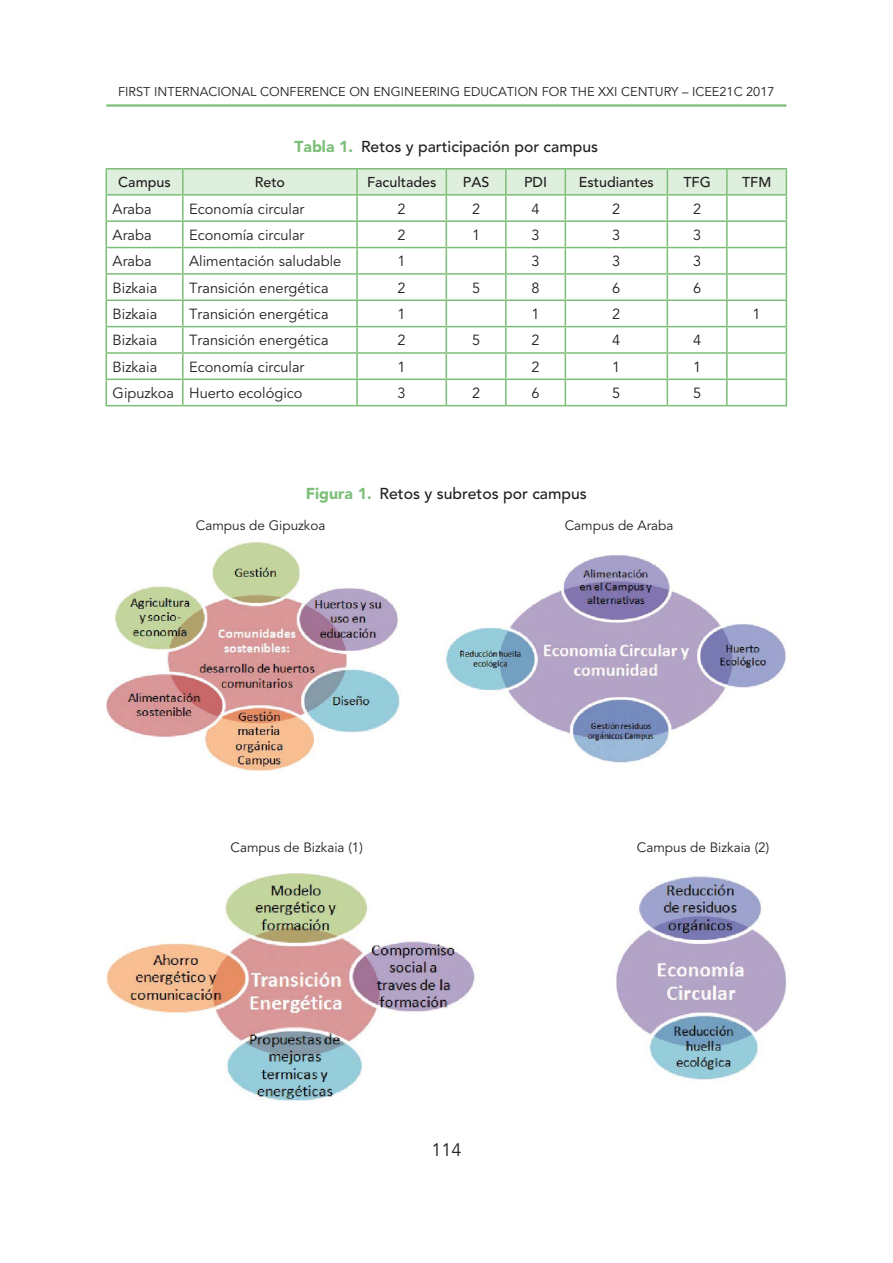
<style>
.page{position:relative;width:893px;height:1263px;background:#fff}
.page>*{position:absolute;margin:0;border:0;box-sizing:border-box;transform-origin:0 0}
.t1{font:18px "Avenir LT Std";color:#231f20}
.t2{font:500 15.75px "Avenir LT Std";color:#231f20}
.t3{font:14.55px "Avenir LT Std";color:#231f20}
.t4{font:500 14.25px "Avenir LT Std";color:#231f20}
.t5{font:13.5px "Avenir LT Std";color:#231f20}
.t6{font:12.75px "Avenir LT Std";color:#231f20}
.s1{font-weight:900;color:#7cbe78}
</style>
<div class="page">
<hr style="left:106px;top:104px;width:680px;height:3px;background:#7cbe78">
<hr style="left:105px;top:247px;width:78px;height:1px;background:#7cbe78">
<hr style="left:105px;top:273px;width:78px;height:2px;background:#7cbe78">
<hr style="left:105px;top:300px;width:78px;height:1px;background:#7cbe78">
<hr style="left:105px;top:326px;width:78px;height:1px;background:#7cbe78">
<hr style="left:105px;top:352px;width:78px;height:2px;background:#7cbe78">
<hr style="left:105px;top:379px;width:78px;height:1px;background:#7cbe78">
<hr style="left:105px;top:196px;width:2px;height:24px;background:#7cbe78">
<hr style="left:105px;top:222px;width:2px;height:25px;background:#7cbe78">
<hr style="left:105px;top:248px;width:2px;height:25px;background:#7cbe78">
<hr style="left:105px;top:275px;width:2px;height:25px;background:#7cbe78">
<hr style="left:105px;top:301px;width:2px;height:25px;background:#7cbe78">
<hr style="left:105px;top:327px;width:2px;height:25px;background:#7cbe78">
<hr style="left:105px;top:354px;width:2px;height:25px;background:#7cbe78">
<hr style="left:105px;top:380px;width:2px;height:25px;background:#7cbe78">
<hr style="left:105px;top:405px;width:78px;height:1px;background:#7cbe78">
<hr style="left:183px;top:405px;width:174px;height:1px;background:#7cbe78">
<hr style="left:357px;top:405px;width:310px;height:1px;background:#7cbe78">
<hr style="left:667px;top:405px;width:120px;height:1px;background:#7cbe78">
<hr style="left:105px;top:168px;width:78px;height:2px;background:#7cbe78">
<hr style="left:105px;top:170px;width:2px;height:24px;background:#7cbe78">
<hr style="left:183px;top:168px;width:174px;height:2px;background:#7cbe78">
<hr style="left:357px;top:168px;width:310px;height:2px;background:#7cbe78">
<hr style="left:667px;top:168px;width:120px;height:2px;background:#7cbe78">
<svg style="left:106px;top:169px;width:681px;height:236px"></svg>
<hr style="left:105px;top:194px;width:78px;height:2px;background:#7cbe78">
<hr style="left:183px;top:194px;width:174px;height:2px;background:#7cbe78">
<hr style="left:357px;top:194px;width:310px;height:2px;background:#7cbe78">
<hr style="left:667px;top:194px;width:120px;height:2px;background:#7cbe78">
<img style="left:106px;top:542px;width:680px;height:229px">
<img style="left:106px;top:872px;width:680px;height:229px">
<p class="t6" style="left:118px;top:86px;width:658px">FIRST INTERNACIONAL CONFERENCE ON ENGINEERING EDUCATION FOR THE XXI CENTURY – ICEE21C 2017</p>
<p class="t2" style="left:294px;top:139px;width:305px"><span class="s1">Tabla 1.</span> Retos y participación por campus</p>
<p class="t4" style="left:118px;top:176px;width:54px">Campus</p>
<p class="t4" style="left:255px;top:176px;width:32px">Reto</p>
<p class="t4" style="left:367px;top:176px;width:71px">Facultades</p>
<p class="t4" style="left:463px;top:176px;width:28px">PAS</p>
<p class="t4" style="left:524px;top:176px;width:24px">PDI</p>
<p class="t4" style="left:579px;top:176px;width:77px">Estudiantes</p>
<p class="t4" style="left:683px;top:176px;width:29px">TFG</p>
<p class="t4" style="left:742px;top:176px;width:31px">TFM</p>
<p class="t3" style="left:113px;top:202px;width:40px">Araba</p>
<p class="t3" style="left:189px;top:202px;width:117px">Economía circular</p>
<p class="t3" style="left:398px;top:202px;width:10px">2</p>
<p class="t3" style="left:472px;top:202px;width:10px">2</p>
<p class="t3" style="left:531px;top:202px;width:10px">4</p>
<p class="t3" style="left:612px;top:202px;width:10px">2</p>
<p class="t3" style="left:693px;top:202px;width:10px">2</p>
<p class="t3" style="left:113px;top:229px;width:40px">Araba</p>
<p class="t3" style="left:189px;top:229px;width:117px">Economía circular</p>
<p class="t3" style="left:398px;top:229px;width:10px">2</p>
<p class="t3" style="left:472px;top:229px;width:10px">1</p>
<p class="t3" style="left:531px;top:229px;width:10px">3</p>
<p class="t3" style="left:612px;top:229px;width:10px">3</p>
<p class="t3" style="left:693px;top:229px;width:10px">3</p>
<p class="t3" style="left:113px;top:255px;width:40px">Araba</p>
<p class="t3" style="left:189px;top:255px;width:154px">Alimentación saludable</p>
<p class="t3" style="left:398px;top:255px;width:10px">1</p>
<p class="t3" style="left:531px;top:255px;width:10px">3</p>
<p class="t3" style="left:612px;top:255px;width:10px">3</p>
<p class="t3" style="left:693px;top:255px;width:10px">3</p>
<p class="t3" style="left:113px;top:281px;width:46px">Bizkaia</p>
<p class="t3" style="left:189px;top:281px;width:141px">Transición energética</p>
<p class="t3" style="left:398px;top:281px;width:10px">2</p>
<p class="t3" style="left:472px;top:281px;width:10px">5</p>
<p class="t3" style="left:531px;top:281px;width:10px">8</p>
<p class="t3" style="left:612px;top:281px;width:10px">6</p>
<p class="t3" style="left:693px;top:281px;width:10px">6</p>
<p class="t3" style="left:113px;top:308px;width:46px">Bizkaia</p>
<p class="t3" style="left:189px;top:308px;width:141px">Transición energética</p>
<p class="t3" style="left:398px;top:308px;width:10px">1</p>
<p class="t3" style="left:531px;top:308px;width:10px">1</p>
<p class="t3" style="left:612px;top:308px;width:10px">2</p>
<p class="t3" style="left:752px;top:308px;width:10px">1</p>
<p class="t3" style="left:113px;top:334px;width:46px">Bizkaia</p>
<p class="t3" style="left:189px;top:334px;width:141px">Transición energética</p>
<p class="t3" style="left:398px;top:334px;width:10px">2</p>
<p class="t3" style="left:472px;top:334px;width:10px">5</p>
<p class="t3" style="left:531px;top:334px;width:10px">2</p>
<p class="t3" style="left:612px;top:334px;width:10px">4</p>
<p class="t3" style="left:693px;top:334px;width:10px">4</p>
<p class="t3" style="left:113px;top:360px;width:46px">Bizkaia</p>
<p class="t3" style="left:189px;top:360px;width:117px">Economía circular</p>
<p class="t3" style="left:398px;top:360px;width:10px">1</p>
<p class="t3" style="left:531px;top:360px;width:10px">2</p>
<p class="t3" style="left:612px;top:360px;width:10px">1</p>
<p class="t3" style="left:693px;top:360px;width:10px">1</p>
<p class="t3" style="left:113px;top:387px;width:191px">Gipuzkoa Huerto ecológico</p>
<p class="t3" style="left:398px;top:387px;width:10px">3</p>
<p class="t3" style="left:472px;top:387px;width:10px">2</p>
<p class="t3" style="left:531px;top:387px;width:10px">6</p>
<p class="t3" style="left:612px;top:387px;width:10px">5</p>
<p class="t3" style="left:693px;top:387px;width:10px">5</p>
<p class="t2" style="left:306px;top:487px;width:283px"><span class="s1">Figura 1.</span> Retos y subretos por campus</p>
<p class="t5" style="left:196px;top:519px;width:131px">Campus de Gipuzkoa</p>
<p class="t5" style="left:565px;top:519px;width:110px">Campus de Araba</p>
<p class="t5" style="left:231px;top:841px;width:134px">Campus de Bizkaia (1)</p>
<p class="t5" style="left:637px;top:841px;width:134px">Campus de Bizkaia (2)</p>
<p class="t1" style="left:431px;top:1142px;width:32px">114</p>
</div>
